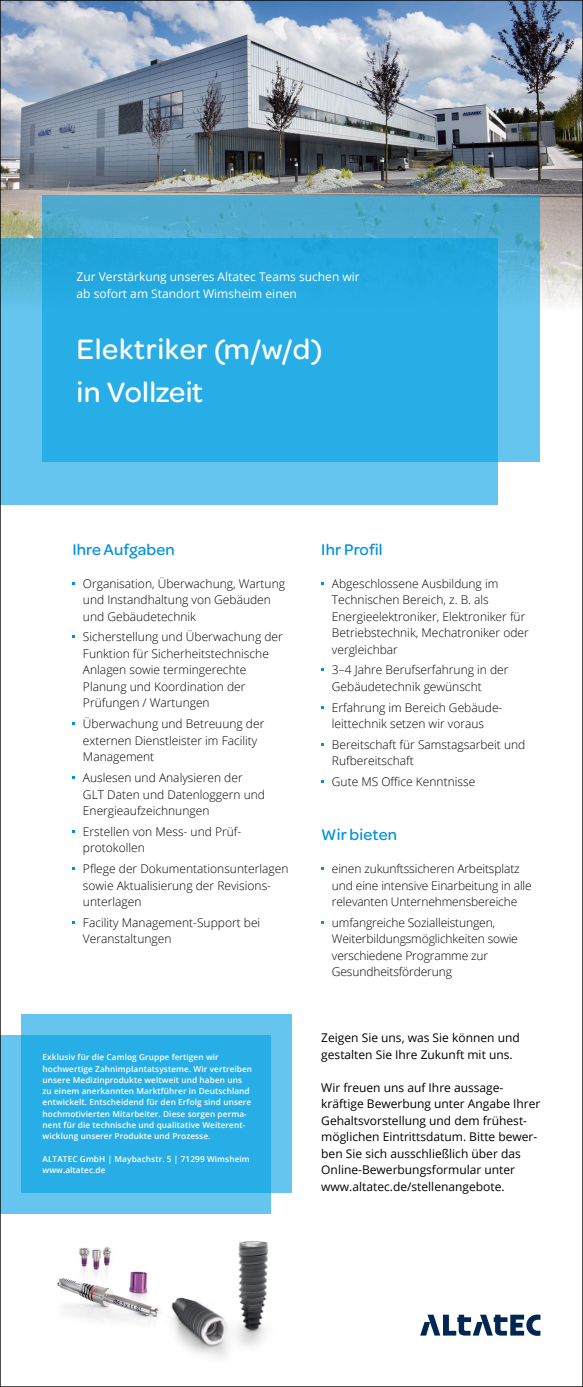
<style>
.page{position:relative;width:583px;height:1387px;background:#fff}
.page>*{position:absolute;margin:0;border:0;box-sizing:border-box;transform-origin:0 0}
.t1{font:500 30px/42.6px "Omnes";letter-spacing:.02em;color:#fff}
.t2{font:500 16.5px "Omnes";letter-spacing:.01em;color:#0092d8}
.t3{font:300 12px/16.5px "Open Sans";color:#000}
.t4{font:12px/16.5px "Open Sans";color:#000}
.t5{font:12px/16.5px "Open Sans";color:#fff}
.t6{font:600 8.25px/11.2px "Open Sans";letter-spacing:.01em;color:#fff}
</style>
<div class="page">
<img style="left:2px;top:2px;width:579px;height:304px">
<svg style="left:2px;top:238px;width:495px;height:266px;background:#63c3eb"></svg>
<svg style="left:43px;top:196px;width:497px;height:266px;background:#31ade1"></svg>
<img style="left:186px;top:1241px;width:83px;height:117px">
<img style="left:57px;top:1247px;width:129px;height:100px">
<svg style="left:420px;top:1314px;width:120px;height:21px"></svg>
<div style="left:0;top:1034px;width:270px;height:179px;background:#66c5ee"></div>
<svg style="left:21px;top:1014px;width:270px;height:178px;background:#32b2e8"></svg>
<p class="t5" style="left:77px;top:268px;width:284px">Zur Verstärkung unseres Altatec Teams suchen wir ab sofort am Standort Wimsheim einen</p>
<h1 class="t1" style="left:77px;top:326px;width:247px">Elektriker (m/w/d) in Vollzeit</h1>
<h2 class="t2" style="left:72px;top:538px;width:104px">Ihre Aufgaben</h2>
<p class="t3" style="left:83px;top:574px;width:203px">Organisation, Überwachung, Wartung und Instandhaltung von Gebäuden und Gebäudetechnik</p>
<p class="t3" style="left:83px;top:628px;width:201px">Sicherstellung und Überwachung der<br>Funktion für Sicherheitstechnische<br>Anlagen sowie termingerechte<br>Planung und Koordination der<br>Prüfungen / Wartungen</p>
<p class="t3" style="left:83px;top:715px;width:183px">Überwachung und Betreuung der externen Dienstleister im Facility<br>Management</p>
<p class="t3" style="left:83px;top:769px;width:183px">Auslesen und Analysieren der<br>GLT Daten und Datenloggern und<br>Energieaufzeichnungen</p>
<p class="t3" style="left:83px;top:822px;width:160px">Erstellen von Mess- und Prüf&shy;protokollen</p>
<p class="t3" style="left:83px;top:860px;width:207px">Pflege der Dokumentationsunterlagen sowie Aktualisierung der Revisions&shy;unterlagen</p>
<p class="t3" style="left:83px;top:913px;width:179px">Facility Management-Support bei<br>Veranstaltungen</p>
<p class="t6" style="left:43px;top:1051px;width:211px">Exklusiv für die Camlog Gruppe fertigen wir hochwertige Zahnimplantatsysteme. Wir vertreiben unsere Medizinprodukte weltweit und haben uns zu einem anerkannten Marktführer in Deutschland entwickelt. Entscheidend für den Erfolg sind unsere hochmotivierten Mitarbeiter. Diese sorgen perma&shy;nent für die technische und qualitative Weiterent&shy;wicklung unserer Produkte und Prozesse.</p>
<p class="t6" style="left:43px;top:1152px;width:209px">ALTATEC GmbH | Maybachstr. 5 | 71299 Wimsheim www.altatec.de</p>
<h2 class="t2" style="left:321px;top:538px;width:63px">Ihr Profil</h2>
<p class="t3" style="left:332px;top:574px;width:198px">Abgeschlossene Ausbildung im<br>Technischen Bereich, z. B. als<br>Energieelektroniker, Elektroniker für<br>Betriebstechnik, Mechatroniker oder vergleichbar</p>
<p class="t3" style="left:332px;top:661px;width:178px">3–4 Jahre Berufserfahrung in der<br>Gebäudetechnik gewünscht</p>
<p class="t3" style="left:332px;top:698px;width:172px">Erfahrung im Bereich Gebäude&shy;leittechnik setzen wir voraus</p>
<p class="t3" style="left:332px;top:736px;width:195px">Bereitschaft für Samstagsarbeit und<br>Rufbereitschaft</p>
<p class="t3" style="left:332px;top:773px;width:145px">Gute MS Office Kenntnisse</p>
<h2 class="t2" style="left:321px;top:823px;width:77px">Wir bieten</h2>
<p class="t3" style="left:332px;top:860px;width:201px">einen zukunftssicheren Arbeitsplatz und eine intensive Einarbeitung in alle relevanten Unternehmensbereiche</p>
<p class="t3" style="left:332px;top:913px;width:187px">umfangreiche Sozialleistungen,<br>Weiterbildungsmöglichkeiten sowie verschiedene Programme zur<br>Gesundheitsförderung</p>
<p class="t4" style="left:321px;top:1029px;width:200px">Zeigen Sie uns, was Sie können und gestalten Sie Ihre Zukunft mit uns.</p>
<p class="t4" style="left:321px;top:1078px;width:220px">Wir freuen uns auf Ihre aussage&shy;kräftige Bewerbung unter Angabe Ihrer Gehaltsvorstellung und dem frühest&shy;möglichen Eintrittsdatum. Bitte bewer&shy;ben Sie sich ausschließlich über das Online-Bewerbungsformular unter www.altatec.de/stellenangebote.</p>
</div>
